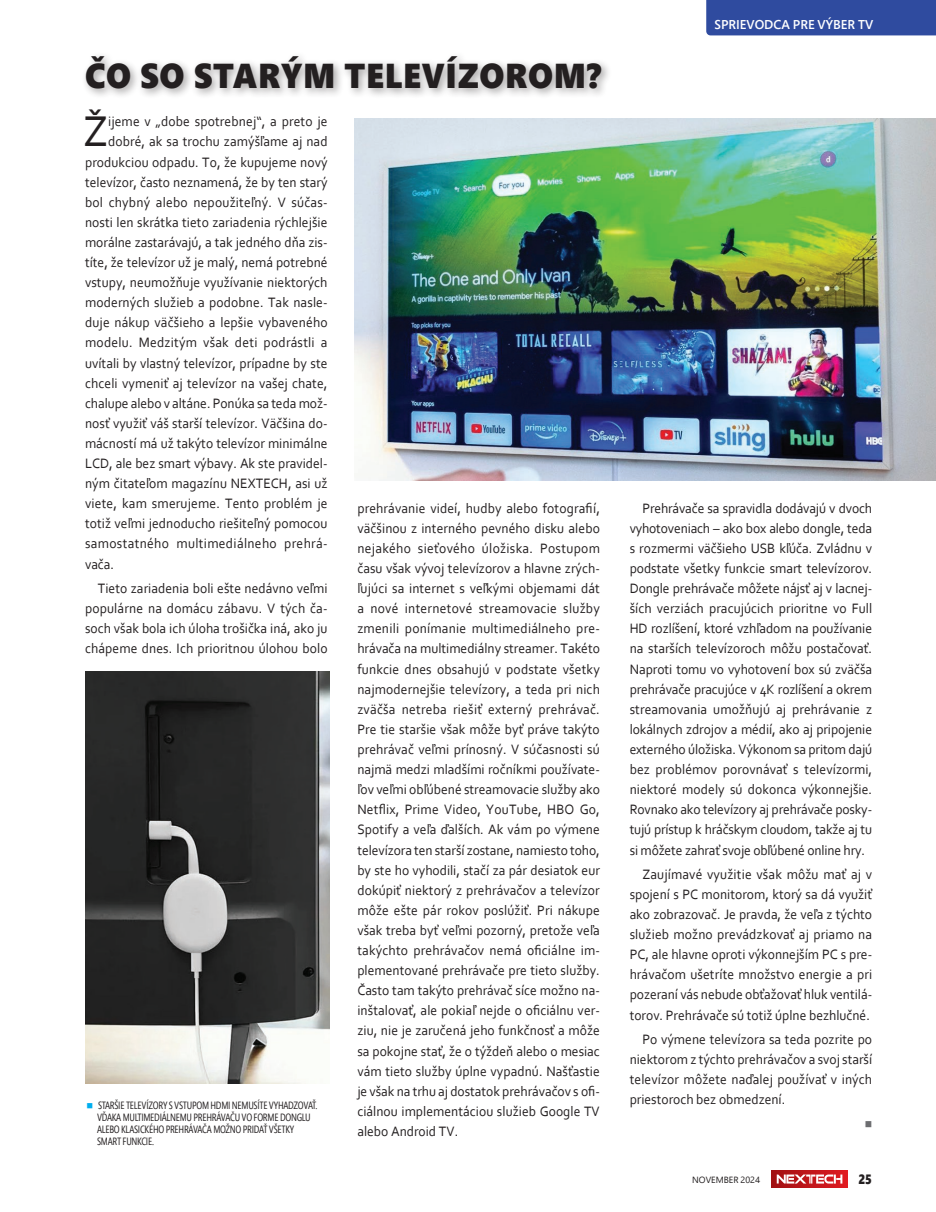
<style>
.page{position:relative;width:936px;height:1212px;background:#fff}
.page>*{position:absolute;margin:0;border:0;box-sizing:border-box;transform-origin:0 0}
.t1{font:45px "Corbel";color:#231f20;scale:.95 1}
.t2{font:900 34.5px "Segoe Pro";letter-spacing:.02em;color:#231f20;scale:.95 1}
.t3{font:14.25px/20.1px "Corbel";letter-spacing:.005em;color:#231f20;text-align:justify;scale:.95 1}
.t4{font:14.25px "Corbel";letter-spacing:.025em;color:#231f20;scale:.95 1}
.t5{font:13.5px "Segoe UI Black";color:#231f20;scale:.85 1}
.t6{font:600 12.75px "Segoe Pro";color:#fff}
.t7{font:10.5px/12px "Segoe Pro Cond";letter-spacing:-.03em;color:#231f20;scale:.95 1}
.t8{font:10.5px "Wingdings";color:#6c6d70;scale:.95 1}
.t9{font:9px "Segoe Pro Display";color:#231f20}
.s1{color:#00aeef}
</style>
<div class="page">
<div style="left:771px;top:1170px;width:76px;height:17px;background:linear-gradient(to right,#a11112,#de1b21)"></div>
<svg style="left:776px;top:1174px;width:66px;height:9px"></svg>
<div style="left:706px;top:0;width:229px;height:35px;background:#2f4b9f"></div>
<div style="left:81px;top:51px;width:531px;height:48px;background:#231f20;opacity:.4"></div>
<img style="left:354px;top:119px;width:581px;height:362px">
<img style="left:85px;top:671px;width:245px;height:413px">
<p class="t6" style="left:714px;top:16px;width:160px">SPRIEVODCA PRE VÝBER TV</p>
<h2 class="t2" style="left:85px;top:51px;width:544px">ČO SO STARÝM TELEVÍZOROM?</h2>
<h1 class="t1" style="left:83px;top:104px;width:28px">Ž</h1>
<p class="t3" style="left:108px;top:111px;width:233px">ijeme v „dobe spotrebnej“, a preto je</p>
<p class="t3" style="left:108px;top:131px;width:232px">dobré, ak sa trochu zamýšľame aj nad</p>
<p class="t3" style="left:85px;top:151px;width:257px">produkciou odpadu. To, že kupujeme nový</p>
<p class="t3" style="left:85px;top:171px;width:257px">televízor, často neznamená, že by ten starý</p>
<p class="t3" style="left:85px;top:192px;width:257px">bol chybný alebo nepoužiteľný. V súčas-</p>
<p class="t3" style="left:85px;top:212px;width:257px">nosti len skrátka tieto zariadenia rýchlejšie</p>
<p class="t3" style="left:85px;top:232px;width:257px">morálne zastarávajú, a tak jedného dňa zis-</p>
<p class="t3" style="left:85px;top:252px;width:257px">títe, že televízor už je malý, nemá potrebné</p>
<p class="t3" style="left:85px;top:272px;width:257px">vstupy, neumožňuje využívanie niektorých</p>
<p class="t3" style="left:85px;top:292px;width:257px">moderných služieb a podobne. Tak nasle-</p>
<p class="t3" style="left:85px;top:312px;width:257px">duje nákup väčšieho a lepšie vybaveného</p>
<p class="t3" style="left:85px;top:332px;width:257px">modelu. Medzitým však deti podrástli a</p>
<p class="t3" style="left:85px;top:352px;width:257px">uvítali by vlastný televízor, prípadne by ste</p>
<p class="t3" style="left:85px;top:372px;width:257px">chceli vymeniť aj televízor na vašej chate,</p>
<p class="t3" style="left:85px;top:393px;width:257px">chalupe alebo v altáne. Ponúka sa teda mož-</p>
<p class="t3" style="left:85px;top:413px;width:257px">nosť využiť váš starší televízor. Väčšina do-</p>
<p class="t3" style="left:85px;top:433px;width:257px">mácností má už takýto televízor minimálne</p>
<p class="t3" style="left:85px;top:453px;width:257px">LCD, ale bez smart výbavy. Ak ste pravidel-</p>
<p class="t3" style="left:85px;top:473px;width:257px">ným čitateľom magazínu NEXTECH, asi už</p>
<p class="t3" style="left:85px;top:493px;width:257px">viete, kam smerujeme. Tento problém je</p>
<p class="t3" style="left:85px;top:513px;width:257px">totiž veľmi jednoducho riešiteľný pomocou</p>
<p class="t4" style="left:85px;top:535px;width:257px">samostatného multimediálneho prehrá-</p>
<p class="t3" style="left:85px;top:553px;width:32px">vača.</p>
<p class="t3" style="left:85px;top:578px;width:257px;text-indent:13px">Tieto zariadenia boli ešte nedávno veľmi populárne na domácu zábavu. V tých ča&shy;soch však bola ich úloha trošička iná, ako ju chápeme dnes. Ich prioritnou úlohou bolo</p>
<p class="t3" style="left:357px;top:498px;width:257px">prehrávanie videí, hudby alebo fotografií, väčšinou z interného pevného disku alebo nejakého sieťového úložiska. Postupom času však vývoj televízorov a hlavne zrých&shy;ľujúci sa internet s veľkými objemami dát a nové internetové streamovacie služby zmenili ponímanie multimediálneho pre&shy;hrávača na multimediálny streamer. Takéto funkcie dnes obsahujú v podstate všetky najmodernejšie televízory, a teda pri nich zväčša netreba riešiť externý prehrávač.<br>Pre tie staršie však môže byť práve takýto prehrávač veľmi prínosný. V súčasnosti sú najmä medzi mladšími ročníkmi používate&shy;ľov veľmi obľúbené streamovacie služby ako Netflix, Prime Video, YouTube, HBO Go, Spotify a veľa ďalších. Ak vám po výmene televízora ten starší zostane, namiesto toho, by ste ho vyhodili, stačí za pár desiatok eur dokúpiť niektorý z prehrávačov a televízor môže ešte pár rokov poslúžiť. Pri nákupe však treba byť veľmi pozorný, pretože veľa takýchto prehrávačov nemá oficiálne im&shy;plementované prehrávače pre tieto služby.<br>Často tam takýto prehrávač síce možno na&shy;inštalovať, ale pokiaľ nejde o oficiálnu ver&shy;ziu, nie je zaručená jeho funkčnosť a môže sa pokojne stať, že o týždeň alebo o mesiac vám tieto služby úplne vypadnú. Našťastie je však na trhu aj dostatok prehrávačov s ofi&shy;ciálnou implementáciou služieb Google TV alebo Android TV.</p>
<p class="t3" style="left:629px;top:498px;width:257px;text-indent:13px">Prehrávače sa spravidla dodávajú v dvoch vyhotoveniach – ako box alebo dongle, teda s rozmermi väčšieho USB kľúča. Zvládnu v podstate všetky funkcie smart televízorov.<br>Dongle prehrávače môžete nájsť aj v lacnej&shy;ších verziách pracujúcich prioritne vo Full HD rozlíšení, ktoré vzhľadom na používanie na starších televízoroch môžu postačovať.<br>Naproti tomu vo vyhotovení box sú zväčša prehrávače pracujúce v 4K rozlíšení a okrem streamovania umožňujú aj prehrávanie z lokálnych zdrojov a médií, ako aj pripojenie externého úložiska. Výkonom sa pritom dajú bez problémov porovnávať s teIevízormi, niektoré modely sú dokonca výkonnejšie.<br>Rovnako ako televízory aj prehrávače posky&shy;tujú prístup k hráčskym cloudom, takže aj tu si môžete zahrať svoje obľúbené online hry.</p>
<p class="t3" style="left:629px;top:864px;width:257px;text-indent:13px">Zaujímavé využitie však môžu mať aj v spojení s PC monitorom, ktorý sa dá využiť ako zobrazovač. Je pravda, že veľa z týchto služieb možno prevádzkovať aj priamo na PC, ale hlavne oproti výkonnejším PC s pre&shy;hrávačom ušetríte množstvo energie a pri pozeraní vás nebude obťažovať hluk ventilá&shy;torov. Prehrávače sú totiž úplne bezhlučné.</p>
<p class="t3" style="left:629px;top:1029px;width:257px;text-indent:13px">Po výmene televízora sa teda pozrite po niektorom z týchto prehrávačov a svoj starší televízor môžete naďalej používať v iných priestoroch bez obmedzení.</p>
<p class="t8" style="left:864px;top:1118px;width:9px">■</p>
<p class="t7" style="left:97px;top:1100px;width:233px;text-indent:-10px"><span class="s1">■</span> STARŠIE TELEVÍZORY S VSTUPOM HDMI NEMUSÍTE VYHADZOVAŤ.<br>VĎAKA MULTIMEDIÁLNEMU PREHRÁVAČU VO FORME DONGLU ALEBO KLASICKÉHO PREHRÁVAČA MOŽNO PRIDAŤ VŠETKY SMART FUNKCIE.</p>
<p class="t9" style="left:692px;top:1174px;width:69px">NOVEMBER 2024</p>
<p class="t5" style="left:858px;top:1169px;width:18px">25</p>
</div>
